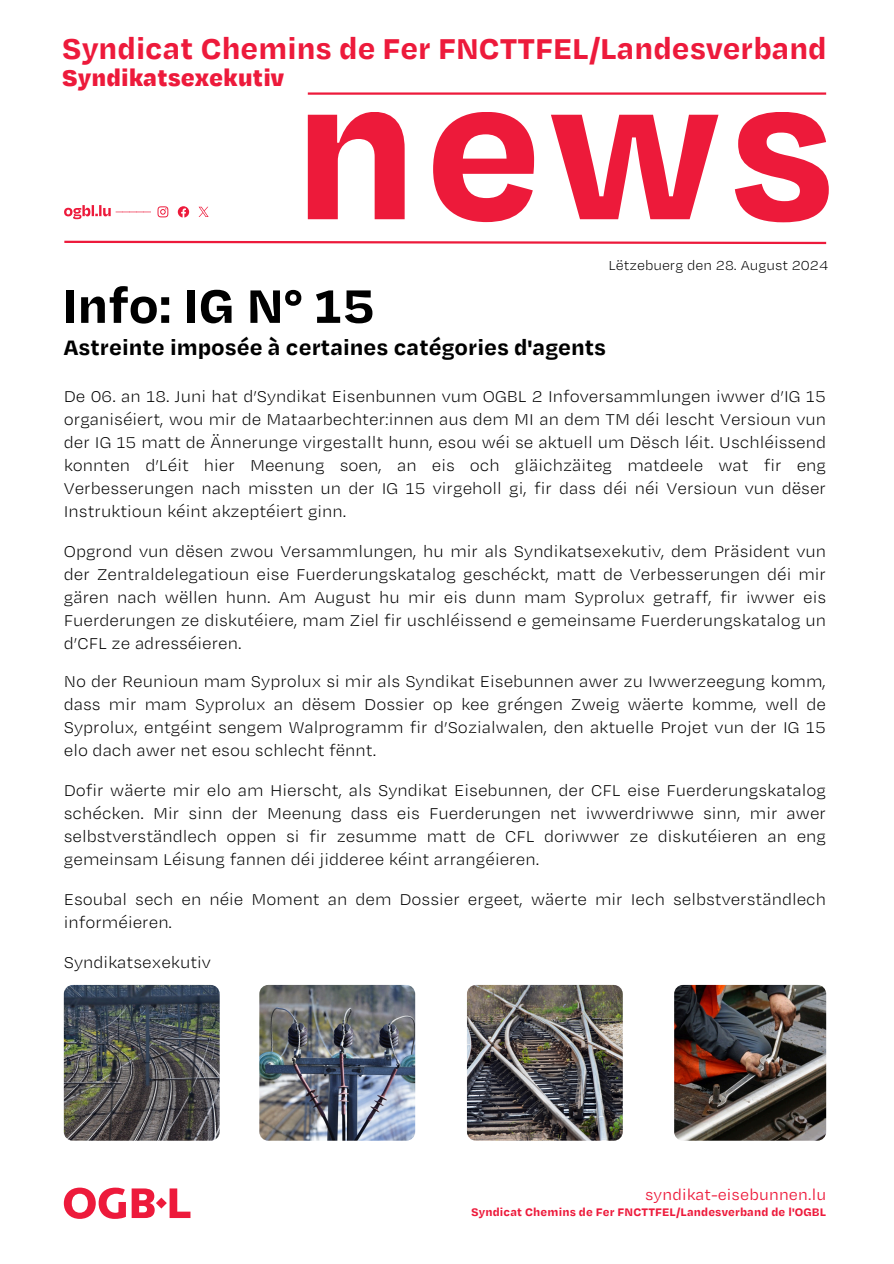
<style>
.page{position:relative;width:894px;height:1264px;background:#fff}
.page>*{position:absolute;margin:0;border:0;box-sizing:border-box;transform-origin:0 0}
.t1{font:700 54px "Degular Text";color:#000}
.t2{font:700 33px "Degular Text";color:#ed1a3b}
.t3{font:900 26.25px "Degular Text";color:#ed1a3b}
.t4{font:700 24px "Degular Text";color:#000}
.t5{font:300 18px/23px "Degular Text";color:#000;text-align:justify}
.t6{font:17.1px "Degular Text";letter-spacing:.01em;color:#ed1a3b}
.t7{font:300 15px "Degular Text";color:#000}
.t8{font:700 12.6px "Degular Text";letter-spacing:.01em;color:#ed1a3b}
</style>
<div class="page">
<svg style="left:308px;top:112px;width:520px;height:110px;fill:#ed1a3a"></svg>
<svg style="left:64px;top:1187px;width:62px;height:31px"></svg>
<svg style="left:132px;top:1188px;width:58px;height:29px"></svg>
<svg style="left:64px;top:205px;width:87px;height:14px"></svg>
<svg style="left:178px;top:206px;width:11px;height:11px"></svg>
<svg style="left:198px;top:207px;width:10px;height:10px"></svg>
<svg style="left:157px;top:206px;width:11px;height:11px"></svg>
<hr style="left:308px;top:92px;width:517px;height:3px;background:#ed1a3b">
<svg style="left:64px;top:240px;width:763px;height:5px"></svg>
<img style="left:259px;top:984px;width:156px;height:156px;border-radius:9px">
<img style="left:467px;top:984px;width:155px;height:156px;border-radius:9px">
<img style="left:64px;top:984px;width:155px;height:156px;border-radius:9px">
<img style="left:674px;top:984px;width:151px;height:156px;border-radius:9px">
<p class="t2" style="left:62px;top:25px;width:766px">Syndicat Chemins de Fer FNCTTFEL/Landesverband</p>
<p class="t3" style="left:62px;top:59px;width:224px">Syndikatsexekutiv</p>
<h4 class="t1" style="left:62px;top:267px;width:315px">Info: IG N° 15</h4>
<h4 class="t7" style="left:608px;top:255px;width:221px">Lëtzebuerg den 28. August 2024</h4>
<h2 class="t4" style="left:64px;top:330px;width:544px">Astreinte imposée à certaines catégories d'agents</h2>
<h3 class="t5" style="left:64px;top:384px;width:763px">De 06. an 18. Juni hat d’Syndikat Eisenbunnen vum OGBL 2 Infoversammlungen iwwer d’IG 15 organiséiert, wou mir de Mataarbechter:innen aus dem MI an dem TM déi lescht Versioun vun der IG 15 matt de Ännerunge virgestallt hunn, esou wéi se aktuell um Dësch léit. Uschléissend konnten d’Léit hier Meenung soen, an eis och gläichzäiteg matdeele wat fir eng Verbesserungen nach missten un der IG 15 virgeholl gi, fir dass déi néi Versioun vun dëser Instruktioun kéint akzeptéiert ginn.</h3>
<p class="t5" style="left:64px;top:539px;width:763px">Opgrond vun dësen zwou Versammlungen, hu mir als Syndikatsexekutiv, dem Präsident vun der Zentraldelegatioun eise Fuerderungskatalog geschéckt, matt de Verbesserungen déi mir gären nach wëllen hunn. Am August hu mir eis dunn mam Syprolux getraff, fir iwwer eis Fuerderungen ze diskutéiere, mam Ziel fir uschléissend e gemeinsame Fuerderungskatalog un d’CFL ze adresséieren.</p>
<h5 class="t5" style="left:64px;top:669px;width:763px">No der Reunioun mam Syprolux si mir als Syndikat Eisebunnen awer zu Iwwerzeegung komm, dass mir mam Syprolux an dësem Dossier op kee gréngen Zweig wäerte komme, well de Syprolux, entgéint sengem Walprogramm fir d’Sozialwalen, den aktuelle Projet vun der IG 15 elo dach awer net esou schlecht fënnt.</h5>
<h1 class="t5" style="left:64px;top:777px;width:763px">Dofir wäerte mir elo am Hierscht, als Syndikat Eisebunnen, der CFL eise Fuerderungskatalog schécken. Mir sinn der Meenung dass eis Fuerderungen net iwwerdriwwe sinn, mir awer selbstverständlech oppen si fir zesumme matt de CFL doriwwer ze diskutéieren an eng gemeinsam Léisung fannen déi jidderee kéint arrangéieren.</h1>
<h3 class="t5" style="left:64px;top:886px;width:763px">Esoubal sech en néie Moment an dem Dossier ergeet, wäerte mir Iech selbstverständlech informéieren.</h3>
<h4 class="t5" style="left:64px;top:949px;width:149px">Syndikatsexekutiv</h4>
<p class="t6" style="left:644px;top:1182px;width:182px">syndikat-eisebunnen.lu</p>
<p class="t8" style="left:471px;top:1203px;width:356px">Syndicat Chemins de Fer FNCTTFEL/Landesverband de l'OGBL</p>
</div>
